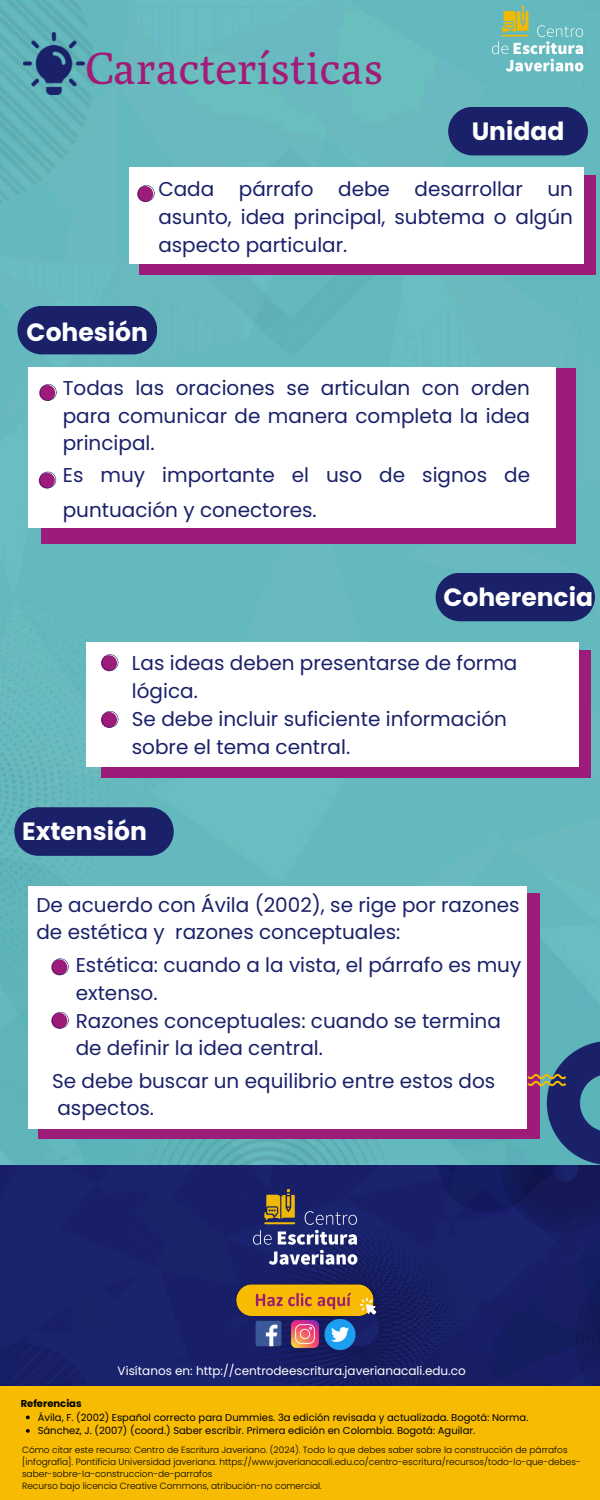
<style>
.page{position:relative;width:600px;height:1500px;background:#fff}
.page>*{position:absolute;margin:0;border:0;box-sizing:border-box;transform-origin:0 0}
.t1{font:45px "Poly";color:#a31b76}
.t2{font:700 25px "Poppins";color:#fff}
.t3{font:20px/27.8px "Poppins";color:#1a2169}
.t4{font:12px "Poppins";color:#fff}
.t5{font:10px "Poppins";color:#000}
.t6{font:700 10px "Poppins";color:#000}
.t7{font:300 9px/12px "Poppins";color:#000}
</style>
<div class="page">
<img style="left:0;top:0;width:600px;height:1386px">
<div style="left:448px;top:107px;width:140px;height:48px;background:#1a2169;border-radius:24px"></div>
<div style="left:17px;top:306px;width:140px;height:48px;background:#1a2169;border-radius:24px"></div>
<div style="left:436px;top:573px;width:159px;height:48px;background:#1a2169;border-radius:24px"></div>
<div style="left:14px;top:807px;width:160px;height:49px;background:#1a2169;border-radius:24px"></div>
<div style="left:39px;top:893px;width:501px;height:246px;background:#9e1c79"></div>
<div style="left:29px;top:887px;width:498px;height:242px;background:#fff"></div>
<svg style="left:52px;top:958px;width:17px;height:17px"></svg>
<svg style="left:51px;top:1013px;width:16px;height:16px"></svg>
<svg style="left:52px;top:1012px;width:17px;height:16px"></svg>
<img style="left:23px;top:32px;width:62px;height:63px">
<img style="left:492px;top:6px;width:92px;height:70px">
<div style="left:139px;top:176px;width:457px;height:99px;background:#9e1c79"></div>
<div style="left:129px;top:167px;width:455px;height:97px;background:#fff"></div>
<svg style="left:138px;top:185px;width:16px;height:17px"></svg>
<div style="left:41px;top:368px;width:535px;height:175px;background:#9e1c79"></div>
<div style="left:28px;top:367px;width:527px;height:161px;background:#fff"></div>
<svg style="left:40px;top:384px;width:16px;height:17px"></svg>
<div style="left:101px;top:651px;width:490px;height:127px;background:#9e1c79"></div>
<div style="left:86px;top:642px;width:493px;height:125px;background:#fff"></div>
<svg style="left:102px;top:711px;width:16px;height:17px"></svg>
<svg style="left:102px;top:654px;width:16px;height:17px"></svg>
<div style="left:0;top:1386px;width:600px;height:114px;background:#f6bb02"></div>
<img style="left:254px;top:1322px;width:30px;height:27px">
<img style="left:291px;top:1322px;width:29px;height:27px">
<img style="left:320px;top:1322px;width:39px;height:33px">
<img style="left:252px;top:1190px;width:105px;height:81px">
<img style="left:232px;top:1280px;width:149px;height:42px">
<img style="left:527px;top:1041px;width:73px;height:124px">
<svg style="left:26px;top:1416px;width:4px;height:3px"></svg>
<svg style="left:26px;top:1429px;width:4px;height:4px"></svg>
<svg style="left:39px;top:473px;width:16px;height:16px"></svg>
<svg style="left:40px;top:472px;width:16px;height:16px"></svg>
<h1 class="t1" style="left:85px;top:40px;width:300px">Características</h1>
<h3 class="t2" style="left:472px;top:114px;width:94px">Unidad</h3>
<p class="t3" style="left:158px;top:175px;width:416px;text-align:justify">Cada párrafo debe desarrollar un asunto, idea principal, subtema o algún aspecto particular.</p>
<p class="t2" style="left:27px;top:315px;width:123px">Cohesión</p>
<p class="t3" style="left:63px;top:374px;width:469px;text-align:justify">Todas las oraciones se articulan con orden para comunicar de manera completa la idea principal.</p>
<p class="t3" style="left:63px;top:457px;width:469px;line-height:35.2px">Es muy importante el uso de signos de puntuación y conectores.</p>
<p class="t2" style="left:443px;top:580px;width:151px">Coherencia</p>
<p class="t3" style="left:132px;top:649px;width:387px">Las ideas deben presentarse de forma lógica.<br>Se debe incluir suficiente información sobre el tema central.</p>
<h2 class="t2" style="left:22px;top:814px;width:126px">Extensión</h2>
<p class="t3" style="left:36px;top:891px;width:485px">De acuerdo con Ávila (2002), se rige por razones de estética y razones conceptuales:</p>
<p class="t3" style="left:76px;top:951px;width:447px">Estética: cuando a la vista, el párrafo es muy extenso.<br>Razones conceptuales: cuando se termina de definir la idea central.</p>
<p class="t3" style="left:52px;top:1067px;width:445px">Se debe buscar un equilibrio entre estos dos</p>
<p class="t3" style="left:57px;top:1094px;width:98px">aspectos.</p>
<p class="t4" style="left:118px;top:1362px;width:350px">Visítanos en: http://centrodeescritura.javerianacali.edu.co</p>
<h3 class="t6" style="left:21px;top:1397px;width:62px">Referencias</h3>
<p class="t5" style="left:38px;top:1410px;width:492px">Ávila, F. (2002) Español correcto para Dummies. 3a edición revisada y actualizada. Bogotá: Norma.</p>
<p class="t5" style="left:38px;top:1424px;width:439px">Sánchez, J. (2007) (coord.) Saber escribir. Primera edición en Colombia. Bogotá: Aguilar.</p>
<p class="t7" style="left:22px;top:1443px;width:560px">Cómo citar este recurso: Centro de Escritura Javeriano. (2024). Todo lo que debes saber sobre la construcción de párrafos [infografía]. Pontificia Universidad javeriana. https://www.javerianacali.edu.co/centro-escritura/recursos/todo-lo-que-debes&shy;saber-sobre-la-construccion-de-parrafos</p>
<p class="t7" style="left:22px;top:1479px;width:301px">Recurso bajo licencia Creative Commons, atribución-no comercial.</p>
</div>
